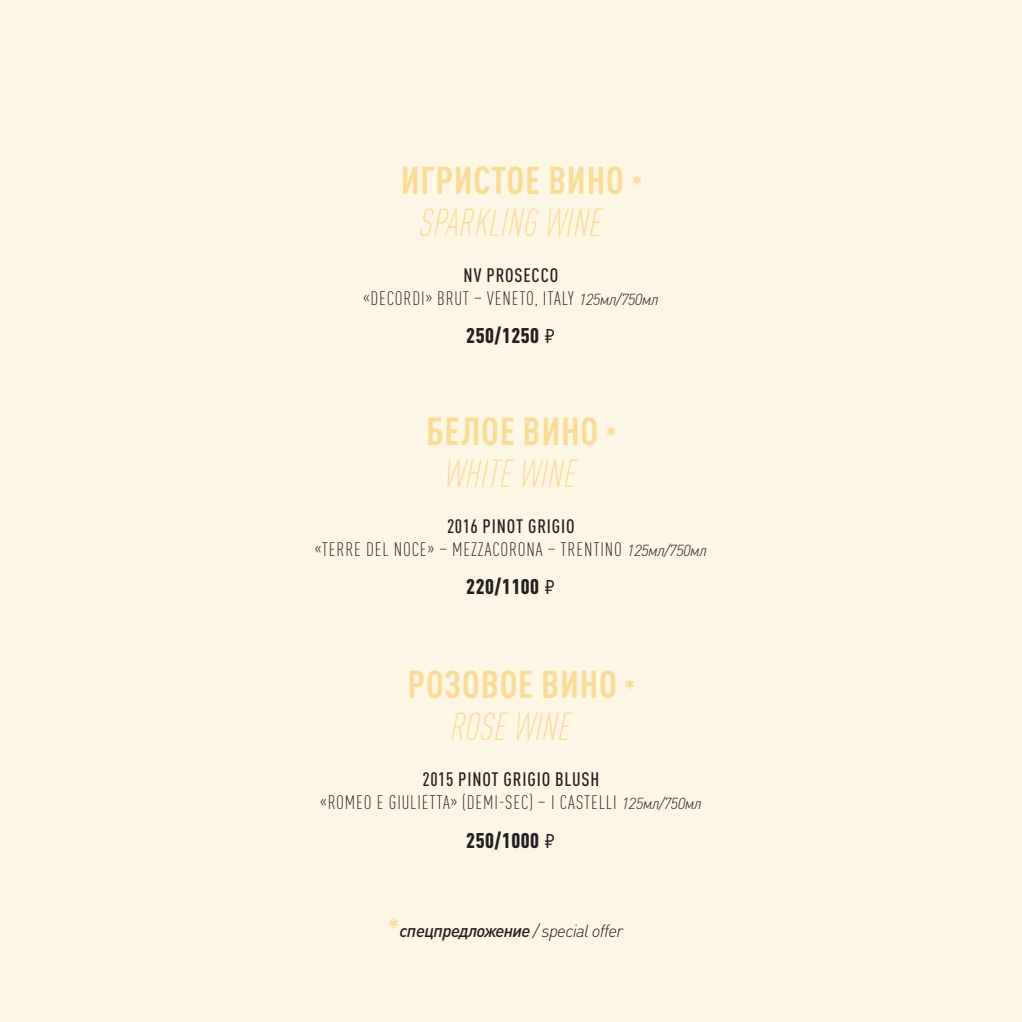
<style>
.page{position:relative;width:1022px;height:1022px;background:#fef6e4}
.page>*{position:absolute;margin:0;border:0;box-sizing:border-box;transform-origin:0 0}
.t1{font:700 condensed 38.5px "DIN Pro";letter-spacing:.02em;color:#fadc99}
.t2{font:italic 300 condensed 38.5px "DIN Pro";letter-spacing:.01em;color:#fadc99}
.t3{font:900 condensed 21px "DIN Pro";letter-spacing:.025em;color:#231f20}
.t4{font:300 condensed 19.25px "DIN Pro";letter-spacing:.045em;color:#231f20}
.t5{font:500 condensed 19.25px "DIN Pro";letter-spacing:.045em;color:#231f20}
.t6{font:italic 500 17.5px "DIN Pro";letter-spacing:-.04em;color:#231f20}
.s1{font-size:26.25px}
.s2{font-style:italic;font-stretch:normal;font-size:15.75px}
.s3{font-family:"Futura New";font-weight:400;font-stretch:normal}
.s4{font-weight:700;font-style:normal;font-stretch:condensed;font-size:26.25px;color:#fadc99}
.s5{font-weight:300}
</style>
<div class="page">
<p class="t1" style="left:401px;top:151px;width:243px">ИГРИСТОЕ ВИНО <span class="s1">*</span></p>
<p class="t2" style="left:420px;top:195px;width:184px">SPARKLING WINE</p>
<p class="t5" style="left:464px;top:261px;width:96px">NV PROSECCO</p>
<p class="t4" style="left:363px;top:284px;width:297px">«DECORDI» BRUT – VENETO, ITALY <span class="s2">125мл/750мл</span></p>
<p class="t3" style="left:466px;top:319px;width:91px">250/1250 <span class="s3">₽</span></p>
<p class="t1" style="left:426px;top:402px;width:192px">БЕЛОЕ ВИНО <span class="s1">*</span></p>
<p class="t2" style="left:445px;top:446px;width:133px">WHITE WINE</p>
<p class="t5" style="left:447px;top:512px;width:129px">2016 PINOT GRIGIO</p>
<p class="t4" style="left:315px;top:535px;width:394px">«TERRE DEL NOCE» – MEZZACORONA – TRENTINO <span class="s2">125мл/750мл</span></p>
<p class="t3" style="left:466px;top:570px;width:91px">220/1100 <span class="s3">₽</span></p>
<p class="t1" style="left:408px;top:656px;width:229px">РОЗОВОЕ ВИНО <span class="s1">*</span></p>
<p class="t2" style="left:451px;top:700px;width:122px">ROSE WINE</p>
<p class="t5" style="left:423px;top:765px;width:178px">2015 PINOT GRIGIO BLUSH</p>
<p class="t4" style="left:320px;top:789px;width:383px">«ROMEO E GIULIETTA» (DEMI-SEC) – I CASTELLI <span class="s2">125мл/750мл</span></p>
<p class="t3" style="left:466px;top:824px;width:91px">250/1000 <span class="s3">₽</span></p>
<p class="t6" style="left:389px;top:916px;width:236px"><span class="s4">*</span>спецпредложение <span class="s5">/ special offer</span></p>
</div>
